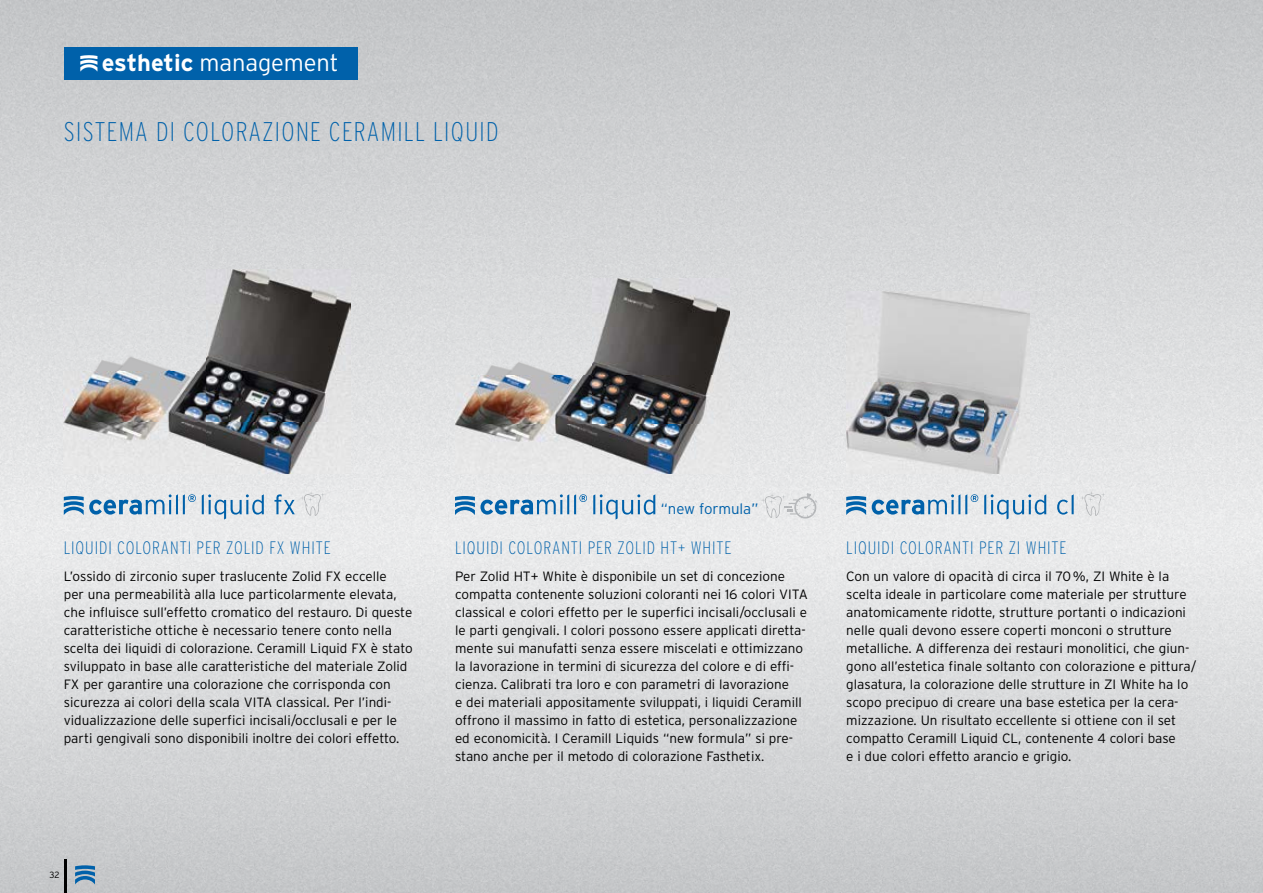
<style>
.page{position:relative;width:1263px;height:893px;background:#fff}
.page>*{position:absolute;margin:0;border:0;box-sizing:border-box;transform-origin:0 0}
.t1{font:200 condensed 27px "Interstate";letter-spacing:.05em;color:#0061aa}
.t2{font:300 23.7px "Interstate";letter-spacing:-.005em;color:#fff}
.t3{font:200 condensed 18px "Interstate";letter-spacing:.05em;color:#0061aa}
.t4{font:300 15px "Interstate";letter-spacing:-.005em;color:#0061aa}
.t5{font:300 13.5px/18px "Interstate";color:#000}
.t6{font:300 9px "Interstate";color:#000}
.s1{font-family:"AG Interstate";font-weight:700}
.s2{font-weight:700}
</style>
<div class="page">
<img style="left:0;top:0;width:1263px;height:315px">
<img style="left:0;top:315px;width:105px;height:578px">
<img style="left:316px;top:315px;width:157px;height:578px">
<img style="left:684px;top:315px;width:210px;height:578px">
<img style="left:1000px;top:315px;width:263px;height:578px">
<img style="left:105px;top:474px;width:211px;height:419px">
<img style="left:473px;top:474px;width:211px;height:419px">
<img style="left:894px;top:474px;width:106px;height:419px">
<svg style="left:202px;top:494px;width:62px;height:26px;background:#b5cbdc"></svg>
<svg style="left:274px;top:494px;width:21px;height:20px"></svg>
<svg style="left:64px;top:494px;width:132px;height:21px;background:#9dbdd5"></svg>
<svg style="left:593px;top:494px;width:62px;height:26px;background:#b5cbdc"></svg>
<svg style="left:455px;top:494px;width:132px;height:21px;background:#9dbdd5"></svg>
<svg style="left:984px;top:494px;width:62px;height:26px;background:#b5cbdc"></svg>
<svg style="left:1057px;top:494px;width:17px;height:21px"></svg>
<svg style="left:846px;top:496px;width:20px;height:19px"></svg>
<svg style="left:872px;top:494px;width:106px;height:21px;background:#a2bfd6"></svg>
<img style="left:64px;top:270px;width:286px;height:204px">
<img style="left:846px;top:292px;width:183px;height:182px">
<img style="left:455px;top:278px;width:275px;height:196px">
<img style="left:1080px;top:490px;width:21px;height:26px">
<svg style="left:1088px;top:497px;width:5px;height:5px"></svg>
<svg style="left:1101px;top:492px;width:5px;height:5px"></svg>
<img style="left:300px;top:490px;width:21px;height:26px">
<svg style="left:308px;top:497px;width:5px;height:5px"></svg>
<svg style="left:320px;top:492px;width:5px;height:5px"></svg>
<img style="left:760px;top:493px;width:22px;height:25px">
<svg style="left:769px;top:499px;width:5px;height:5px"></svg>
<svg style="left:781px;top:494px;width:5px;height:5px"></svg>
<img style="left:788px;top:493px;width:29px;height:26px">
<svg style="left:784px;top:506px;width:9px;height:5px"></svg>
<div style="left:64px;top:47px;width:294px;height:32px;background:#0061aa"></div>
<hr style="left:64px;top:859px;width:3px;height:34px;background:#000">
<svg style="left:75px;top:865px;width:20px;height:19px"></svg>
<h2 class="t2" style="left:80px;top:48px;width:260px"><span class="s1">²</span><span class="s2">esthetic</span> management</h2>
<h1 class="t1" style="left:64px;top:115px;width:436px">SISTEMA DI COLORAZIONE CERAMILL LIQUID</h1>
<h3 class="t3" style="left:64px;top:537px;width:268px">LIQUIDI COLORANTI PER ZOLID FX WHITE</h3>
<p class="t5" style="left:64px;top:567px;width:350px">L’ossido di zirconio super traslucente Zolid FX eccelle<br>per una permeabilità alla luce particolarmente elevata, che influisce sull’effetto cromatico del restauro. Di queste caratteristiche ottiche è necessario tenere conto nella scelta dei liquidi di colorazione. Ceramill Liquid FX è stato sviluppato in base alle caratteristiche del materiale Zolid FX per garantire una colorazione che corrisponda con sicurezza ai colori della scala VITA classical. Per l’indi&shy;vidualizzazione delle superfici incisali/occlusali e per le parti gengivali sono disponibili inoltre dei colori effetto.</p>
<p class="t6" style="left:50px;top:869px;width:11px">32</p>
<p class="t4" style="left:661px;top:500px;width:99px">“new formula”</p>
<h3 class="t3" style="left:455px;top:537px;width:278px">LIQUIDI COLORANTI PER ZOLID HT+ WHITE</h3>
<p class="t5" style="left:455px;top:567px;width:354px">Per Zolid HT+ White è disponibile un set di concezione compatta contenente soluzioni coloranti nei 16 colori VITA classical e colori effetto per le superfici incisali/occlusali e le parti gengivali. I colori possono essere applicati diretta&shy;mente sui manufatti senza essere miscelati e ottimizzano la lavorazione in termini di sicurezza del colore e di effi&shy;cienza. Calibrati tra loro e con parametri di lavorazione<br>e dei materiali appositamente sviluppati, i liquidi Ceramill offrono il massimo in fatto di estetica, personalizzazione ed economicità. I Ceramill Liquids “new formula” si pre&shy;stano anche per il metodo di colorazione Fasthetix.</p>
<h3 class="t3" style="left:846px;top:537px;width:222px">LIQUIDI COLORANTI PER ZI WHITE</h3>
<p class="t5" style="left:846px;top:567px;width:352px">Con un valore di opacità di circa il 70 %, ZI White è la scelta ideale in particolare come materiale per strutture anatomicamente ridotte, strutture portanti o indicazioni nelle quali devono essere coperti monconi o strutture metalliche. A differenza dei restauri monolitici, che giun&shy;gono all’estetica finale soltanto con colorazione e pittura/ glasatura, la colorazione delle strutture in ZI White ha lo scopo precipuo di creare una base estetica per la cera&shy;mizzazione. Un risultato eccellente si ottiene con il set compatto Ceramill Liquid CL, contenente 4 colori base<br>e i due colori effetto arancio e grigio.</p>
</div>
